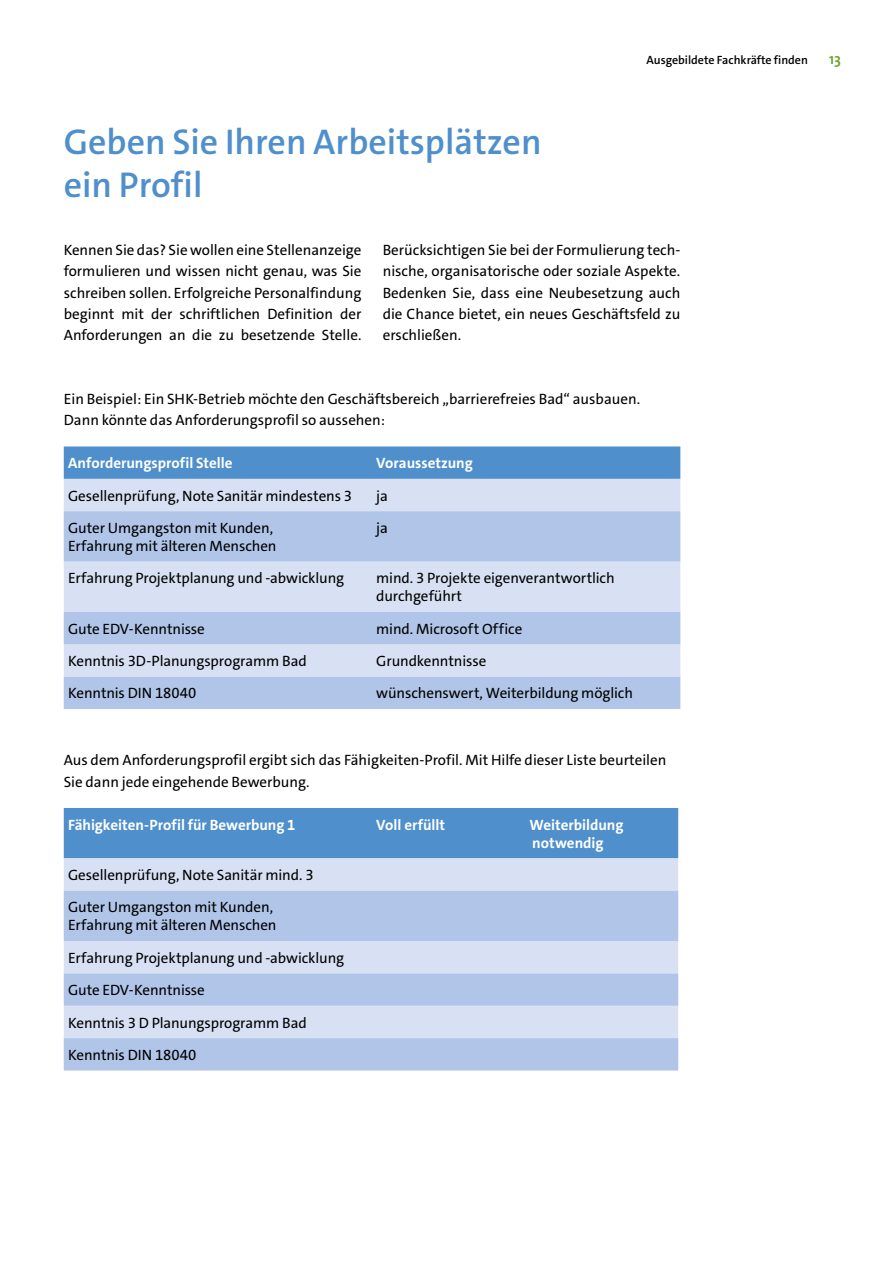
<style>
.page{position:relative;width:893px;height:1263px;background:#fff}
.page>*{position:absolute;margin:0;border:0;box-sizing:border-box;transform-origin:0 0}
.t1{font:600 36px/42.5px "The Sans C4 s";color:#4e8fcc}
.t2{font:15px/21.3px "The Sans C4 s";color:#000}
.t3{font:700 15px/18px "The Sans C4 s";color:#fff}
.t4{font:600 15px "The Sans C4 s";color:#639d21}
.t5{font:600 12px "The Sans C4 s";color:#000}
</style>
<div class="page">
<div style="left:64px;top:446px;width:616px;height:33px;background:#4e8fcc"></div>
<div style="left:64px;top:479px;width:616px;height:32px;background:#d8e1f4"></div>
<svg style="left:64px;top:511px;width:616px;height:198px;background:#c0d0ec"></svg>
<div style="left:64px;top:808px;width:614px;height:50px;background:#4e8fcc"></div>
<div style="left:64px;top:858px;width:614px;height:33px;background:#d8e1f4"></div>
<svg style="left:64px;top:891px;width:614px;height:179px;background:#becfeb"></svg>
<h1 class="t1" style="left:64px;top:121px;width:479px">Geben Sie Ihren Arbeitsplätzen ein Profil</h1>
<p class="t5" style="left:646px;top:52px;width:163px">Ausgebildete Fachkräfte finden</p>
<p class="t4" style="left:829px;top:49px;width:13px">13</p>
<p class="t2" style="left:64px;top:240px;width:299px;text-align:justify">Kennen Sie das? Sie wollen eine Stellenanzeige formulieren und wissen nicht genau, was Sie schreiben sollen. Erfolgreiche Personalfindung beginnt mit der schriftlichen Definition der Anforderungen an die zu besetzende Stelle.</p>
<p class="t2" style="left:383px;top:240px;width:299px;text-align:justify">Berücksichtigen Sie bei der Formulierung tech&shy;nische, organisatorische oder soziale Aspekte.<br>Bedenken Sie, dass eine Neubesetzung auch die Chance bietet, ein neues Geschäftsfeld zu erschließen.</p>
<p class="t2" style="left:64px;top:388px;width:578px">Ein Beispiel: Ein SHK-Betrieb möchte den Geschäftsbereich „barrierefreies Bad“ ausbauen.<br>Dann könnte das Anforderungsprofil so aussehen:</p>
<p class="t3" style="left:68px;top:454px;width:166px">Anforderungsprofil Stelle</p>
<p class="t3" style="left:376px;top:454px;width:98px">Voraussetzung</p>
<p class="t2" style="left:68px;top:485px;width:286px">Gesellenprüfung, Note Sanitär mindestens 3</p>
<p class="t2" style="left:376px;top:485px;width:13px">ja</p>
<p class="t2" style="left:68px;top:519px;width:210px;line-height:18px">Guter Umgangston mit Kunden,<br>Erfahrung mit älteren Menschen</p>
<p class="t2" style="left:376px;top:517px;width:13px">ja</p>
<p class="t2" style="left:68px;top:568px;width:278px">Erfahrung Projektplanung und -abwicklung</p>
<p class="t2" style="left:376px;top:569px;width:240px;line-height:18px">mind. 3 Projekte eigenverantwortlich durchgeführt</p>
<p class="t2" style="left:68px;top:618px;width:138px">Gute EDV-Kenntnisse</p>
<p class="t2" style="left:376px;top:618px;width:147px">mind. Microsoft Office</p>
<p class="t2" style="left:68px;top:650px;width:240px">Kenntnis 3D-Planungsprogramm Bad</p>
<p class="t2" style="left:376px;top:650px;width:112px">Grundkenntnisse</p>
<p class="t2" style="left:68px;top:683px;width:130px">Kenntnis DIN 18040</p>
<p class="t2" style="left:376px;top:683px;width:258px">wünschenswert, Weiterbildung möglich</p>
<p class="t2" style="left:64px;top:750px;width:604px">Aus dem Anforderungsprofil ergibt sich das Fähigkeiten-Profil. Mit Hilfe dieser Liste beurteilen<br>Sie dann jede eingehende Bewerbung.</p>
<p class="t3" style="left:68px;top:816px;width:229px">Fähigkeiten-Profil für Bewerbung 1</p>
<p class="t3" style="left:376px;top:816px;width:70px">Voll erfüllt</p>
<p class="t3" style="left:529px;top:816px;width:96px">Weiterbildung notwendig</p>
<p class="t2" style="left:68px;top:859px;width:247px;line-height:32.4px">Gesellenprüfung, Note Sanitär mind. 3<br>Guter Umgangston mit Kunden,</p>
<p class="t2" style="left:68px;top:909px;width:278px;line-height:32.4px">Erfahrung mit älteren Menschen<br>Erfahrung Projektplanung und -abwicklung<br>Gute EDV-Kenntnisse<br>Kenntnis 3 D Planungsprogramm Bad<br>Kenntnis DIN 18040</p>
</div>
